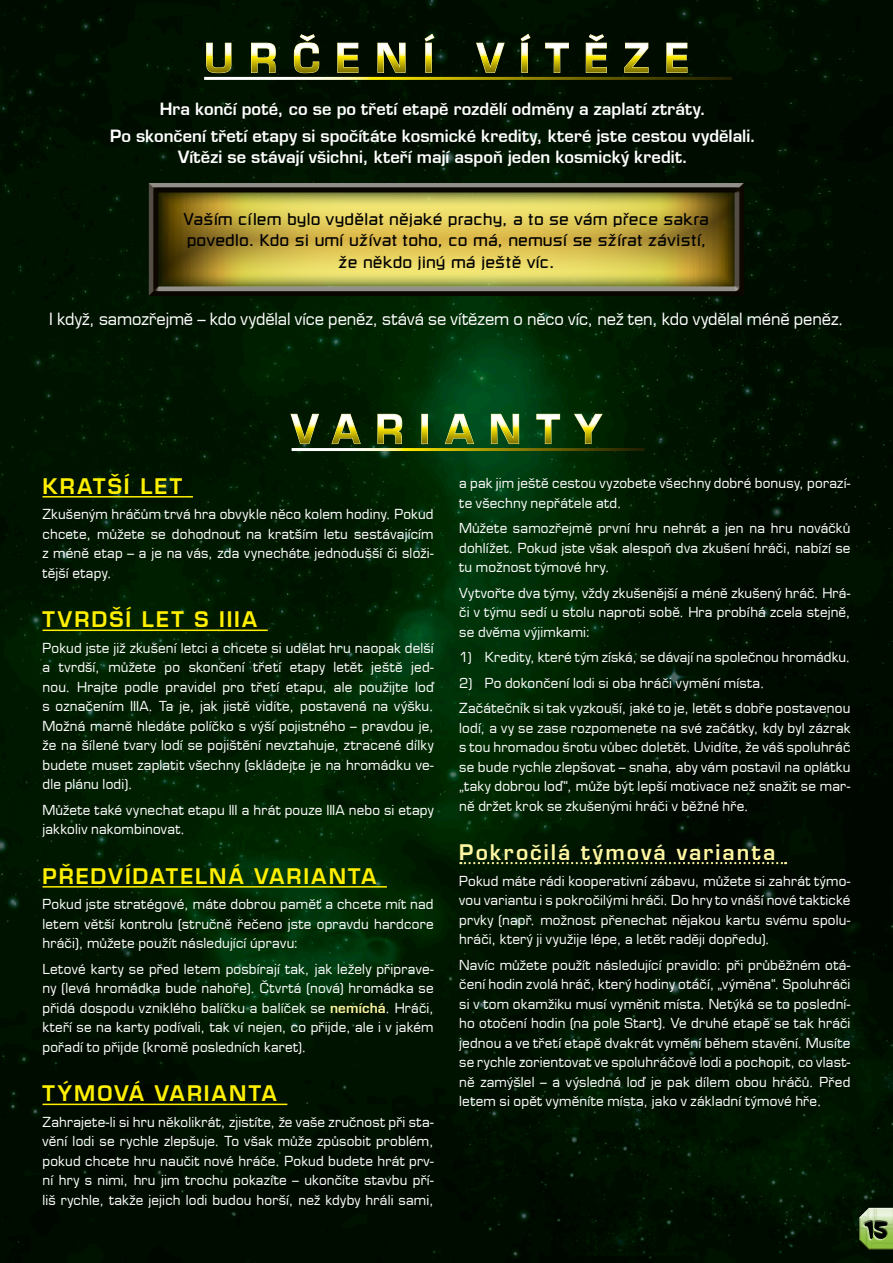
<style>
.page{position:relative;width:893px;height:1263px;background:#fff}
.page>*{position:absolute;margin:0;border:0;box-sizing:border-box;transform-origin:0 0}
.t1{font:39px "Euromode CE Bold 16 04 24";letter-spacing:.4em;color:#fff}
.t2{font:21px "Euromode CE Bold 16 04 24";letter-spacing:.105em;color:#ffef00}
.t3{font:21px "Euromode CE Bold 16 04 24";letter-spacing:.1em;color:#fff6a1}
.t4{font:500 17.1px/21.9px "Russell Square CE";letter-spacing:.005em;color:#000;text-align:center}
.t5{font:16.5px/27px "Euromode CE Bold 16 04 24";letter-spacing:.005em;color:#fff;text-align:center}
.t6{font:16.5px "Euromode CE Normal 16 04 24";letter-spacing:-.005em;color:#fff}
.t7{font:13.5px/19.5px "Euromode CE Normal 16 04 24";letter-spacing:.015em;color:#fff;text-align:justify}
.s1{font-family:"Euromode CE Bold 16 04 24";color:#fff6a1}
</style>
<div class="page">
<img style="left:0;top:0;width:893px;height:1263px">
<hr style="left:43px;top:496px;width:150px;height:1px;background:#ffef00">
<hr style="left:43px;top:629px;width:225px;height:2px;background:#ffef00">
<hr style="left:43px;top:886px;width:344px;height:1px;background:#ffef00">
<hr style="left:43px;top:1103px;width:244px;height:2px;background:#ffef00">
<svg style="left:460px;top:862px;width:326px;height:2px"></svg>
<div style="left:149px;top:182px;width:597px;height:117px;background:#000;opacity:.75"></div>
<hr style="left:292px;top:448px;width:353px;height:3px;background:#fff">
<svg style="left:290px;top:414px;width:29px;height:30px"></svg>
<svg style="left:331px;top:414px;width:30px;height:30px"></svg>
<svg style="left:377px;top:414px;width:25px;height:30px"></svg>
<svg style="left:445px;top:414px;width:29px;height:30px"></svg>
<svg style="left:491px;top:414px;width:28px;height:30px"></svg>
<svg style="left:536px;top:414px;width:24px;height:30px"></svg>
<svg style="left:574px;top:414px;width:29px;height:30px"></svg>
<hr style="left:204px;top:77px;width:528px;height:3px;background:#fff">
<svg style="left:206px;top:42px;width:26px;height:31px"></svg>
<svg style="left:251px;top:42px;width:25px;height:31px"></svg>
<svg style="left:294px;top:34px;width:25px;height:39px"></svg>
<svg style="left:337px;top:42px;width:22px;height:31px"></svg>
<svg style="left:377px;top:42px;width:29px;height:31px"></svg>
<svg style="left:424px;top:34px;width:11px;height:39px"></svg>
<svg style="left:476px;top:42px;width:29px;height:31px"></svg>
<svg style="left:520px;top:34px;width:11px;height:39px"></svg>
<svg style="left:545px;top:42px;width:24px;height:31px"></svg>
<svg style="left:585px;top:34px;width:22px;height:39px"></svg>
<svg style="left:624px;top:42px;width:25px;height:31px"></svg>
<svg style="left:666px;top:42px;width:22px;height:31px"></svg>
<svg style="left:859px;top:1207px;width:34px;height:9px"></svg>
<svg style="left:859px;top:1216px;width:34px;height:36px"></svg>
<h1 class="t1" style="left:204px;top:34px;width:486px">URČENÍ VÍTĚZE</h1>
<p class="t5" style="left:110px;top:96px;width:647px">Hra končí poté, co se po třetí etapě rozdělí odměny a zaplatí ztráty.<br>Po skončení třetí etapy si spočítáte kosmické kredity, které jste cestou vydělali.</p>
<p class="t5" style="left:178px;top:144px;width:511px">Vítězi se stávají všichni, kteří mají aspoň jeden kosmický kredit.</p>
<p class="t4" style="left:184px;top:206px;width:527px">Vaším cílem bylo vydělat nějaké prachy, a to se vám přece sakra povedlo. Kdo si umí užívat toho, co má, nemusí se sžírat závistí, že někdo jiný má ještě víc.</p>
<p class="t6" style="left:49px;top:309px;width:796px">I když, samozřejmě – kdo vydělal více peněz, stává se vítězem o něco víc, než ten, kdo vydělal méně peněz.</p>
<h1 class="t1" style="left:292px;top:405px;width:311px">VARIANTY</h1>
<h2 class="t2" style="left:43px;top:473px;width:141px">KRATŠÍ LET</h2>
<p class="t7" style="left:43px;top:505px;width:393px">Zkušeným hráčům trvá hra obvykle něco kolem hodiny. Pokud chcete, můžete se dohodnout na kratším letu sestávajícím z méně etap – a je na vás, zda vynecháte jednodušší či složi&shy;tější etapy.</p>
<h2 class="t2" style="left:43px;top:607px;width:216px">TVRDŠÍ LET S IIIA</h2>
<p class="t7" style="left:43px;top:638px;width:393px">Pokud jste již zkušení letci a chcete si udělat hru naopak delší a tvrdší, můžete po skončení třetí etapy letět ještě jed&shy;nou. Hrajte podle pravidel pro třetí etapu, ale použijte loď s označením IIIA. Ta je, jak jistě vidíte, postavená na výšku.<br>Možná marně hledáte políčko s výší pojistného – pravdou je, že na šílené tvary lodí se pojištění nevztahuje, ztracené dílky budete muset zaplatit všechny (skládejte je na hromádku ve&shy;dle plánu lodi).</p>
<p class="t7" style="left:43px;top:800px;width:393px">Můžete také vynechat etapu III a hrát pouze IIIA nebo si etapy jakkoliv nakombinovat.</p>
<h2 class="t2" style="left:43px;top:863px;width:335px">PŘEDVÍDATELNÁ VARIANTA</h2>
<p class="t7" style="left:43px;top:895px;width:393px">Pokud jste stratégové, máte dobrou paměť a chcete mít nad letem větší kontrolu (stručně řečeno jste opravdu hardcore hráči), můžete použít následující úpravu:</p>
<p class="t7" style="left:43px;top:959px;width:393px">Letové karty se před letem posbírají tak, jak ležely připrave&shy;ny (levá hromádka bude nahoře). Čtvrtá (nová) hromádka se přidá dospodu vzniklého balíčku a balíček se <span class="s1">nemíchá</span>. Hráči, kteří se na karty podívali, tak ví nejen, co přijde, ale i v jakém pořadí to přijde (kromě posledních karet).</p>
<h2 class="t2" style="left:43px;top:1081px;width:236px">TÝMOVÁ VARIANTA</h2>
<p class="t7" style="left:43px;top:1112px;width:393px">Zahrajete-li si hru několikrát, zjistíte, že vaše zručnost při sta&shy;vění lodi se rychle zlepšuje. To však může způsobit problém, pokud chcete hru naučit nové hráče. Pokud budete hrát prv&shy;ní hry s nimi, hru jim trochu pokazíte – ukončíte stavbu pří&shy;liš rychle, takže jejich lodi budou horší, než kdyby hráli sami,</p>
<p class="t7" style="left:459px;top:473px;width:393px">a pak jim ještě cestou vyzobete všechny dobré bonusy, porazí&shy;te všechny nepřátele atd.</p>
<p class="t7" style="left:459px;top:518px;width:393px">Můžete samozřejmě první hru nehrát a jen na hru nováčků dohlížet. Pokud jste však alespoň dva zkušení hráči, nabízí se tu možnost týmové hry.</p>
<p class="t7" style="left:459px;top:583px;width:393px">Vytvořte dva týmy, vždy zkušenější a méně zkušený hráč. Hrá&shy;či v týmu sedí u stolu naproti sobě. Hra probíhá zcela stejně, se dvěma výjimkami:</p>
<p class="t7" style="left:459px;top:647px;width:393px">1) Kredity, které tým získá, se dávají na společnou hromádku.</p>
<p class="t7" style="left:459px;top:670px;width:393px;line-height:25.5px">2) Po dokončení lodi si oba hráči vymění místa.<br>Začátečník si tak vyzkouší, jaké to je, letět s dobře postavenou</p>
<p class="t7" style="left:459px;top:718px;width:393px">lodí, a vy se zase rozpomenete na své začátky, kdy byl zázrak s tou hromadou šrotu vůbec doletět. Uvidíte, že váš spoluhráč se bude rychle zlepšovat – snaha, aby vám postavil na oplátku „taky dobrou loď“, může být lepší motivace než snažit se mar&shy;ně držet krok se zkušenými hráči v běžné hře.</p>
<h2 class="t3" style="left:459px;top:840px;width:318px">Pokročilá týmová varianta</h2>
<p class="t7" style="left:459px;top:871px;width:393px">Pokud máte rádi kooperativní zábavu, můžete si zahrát týmo&shy;vou variantu i s pokročilými hráči. Do hry to vnáší nové taktické prvky (např. možnost přenechat nějakou kartu svému spolu&shy;hráči, který ji využije lépe, a letět raději dopředu).</p>
<p class="t7" style="left:459px;top:955px;width:393px">Navíc můžete použít následující pravidlo: při průběžném otá&shy;čení hodin zvolá hráč, který hodiny otáčí, „výměna“. Spoluhráči si v tom okamžiku musí vyměnit místa. Netýká se to poslední&shy;ho otočení hodin (na pole Start). Ve druhé etapě se tak hráči jednou a ve třetí etapě dvakrát vymění během stavění. Musíte se rychle zorientovat ve spoluhráčově lodi a pochopit, co vlast&shy;ně zamýšlel – a výsledná loď je pak dílem obou hráčů. Před letem si opět vyměníte místa, jako v základní týmové hře.</p>
</div>
